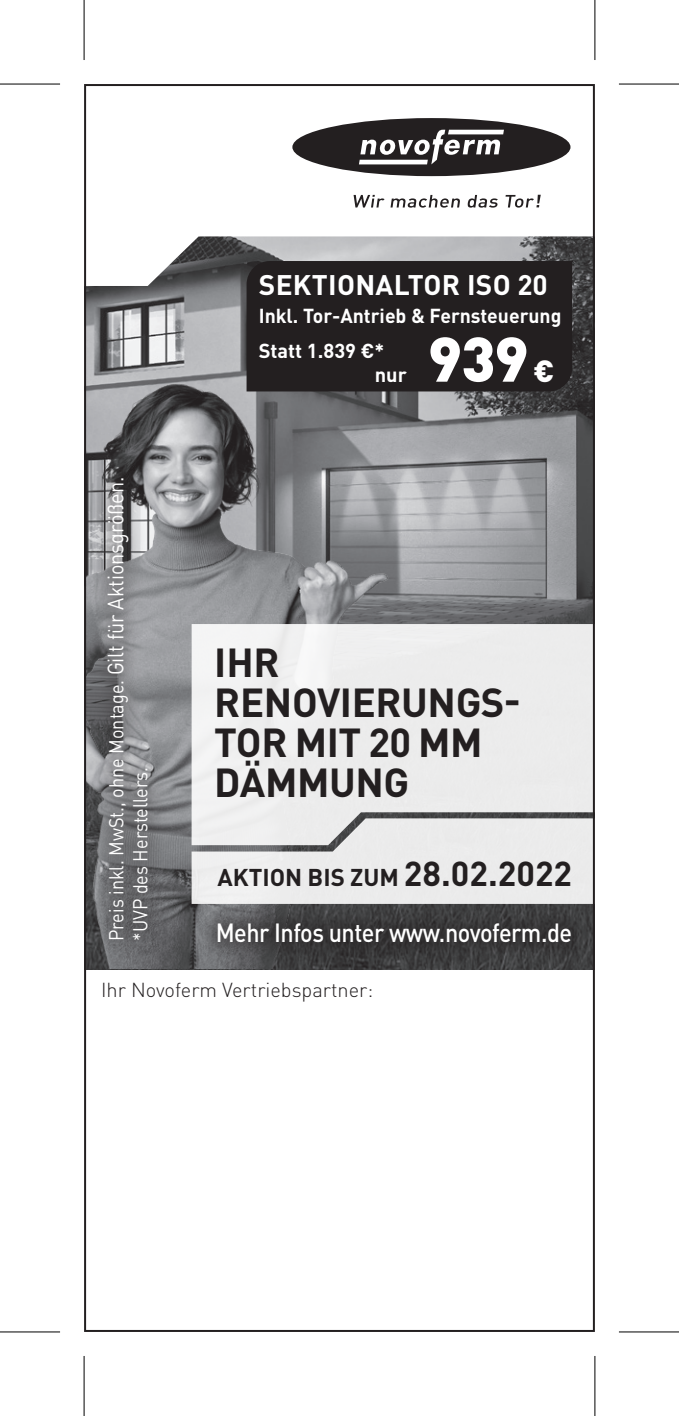
<style>
.page{position:relative;width:679px;height:1416px;background:#fff}
.page>*{position:absolute;margin:0;border:0;box-sizing:border-box;transform-origin:0 0}
.t1{font:900 62px "DIN Pro";color:#fff}
.t2{font:700 40px/40px "DIN Pro";letter-spacing:-.01em;color:#231f20}
.t3{font:700 28px "DIN Pro";letter-spacing:.01em;color:#fff}
.t4{font:500 26px "DIN Pro";letter-spacing:-.02em;color:#fff;scale:.9 1}
.t5{font:700 24px "DIN Pro";color:#231f20}
.t6{font:20px/24px "DIN Pro";color:#fff;scale:.9 1}
.t7{font:700 20px/24px "DIN Pro";color:#fff}
.t8{font:300 20px "DIN Pro";color:#231f20}
.s1{font-size:22px}
.s2{font-size:30.4px}
.s3{font-size:34.4px}
</style>
<div class="page">
<img style="left:87px;top:286px;width:504px;height:683px">
<img style="left:87px;top:373px;width:308px;height:595px">
<svg style="left:147px;top:118px;width:444px;height:168px"></svg>
<div style="left:292px;top:118px;width:278px;height:58px;background:#231f20;border-radius:50%"></div>
<svg style="left:360px;top:130px;width:140px;height:34px"></svg>
<hr style="left:447px;top:130px;width:56px;height:4px;background:#fff">
<svg style="left:353px;top:195px;width:187px;height:13px"></svg>
<svg style="left:191px;top:624px;width:400px;height:194px;fill:#ececec"></svg>
<div style="left:191px;top:818px;width:400px;height:85px;background:#ebebec"></div>
<div style="left:87px;top:459px;width:81px;height:500px;background:#231f20;opacity:.4"></div>
<div style="left:196px;top:903px;width:395px;height:60px;background:#231f20;opacity:.5"></div>
<div style="left:246px;top:261px;width:326px;height:130px;background:#231f20"></div>
<svg style="left:0;top:1332px;width:60px;height:1px"></svg>
<svg style="left:619px;top:1332px;width:59px;height:1px"></svg>
<svg style="left:595px;top:0;width:1px;height:60px"></svg>
<svg style="left:595px;top:1356px;width:1px;height:59px"></svg>
<hr style="left:0;top:83px;width:60px;height:2px;background:#000">
<hr style="left:618px;top:83px;width:60px;height:2px;background:#000">
<hr style="left:0;top:1331px;width:60px;height:1px;background:#000">
<hr style="left:618px;top:1331px;width:60px;height:1px;background:#000">
<hr style="left:83px;top:0;width:2px;height:60px;background:#000">
<hr style="left:83px;top:1355px;width:2px;height:60px;background:#000">
<hr style="left:594px;top:0;width:1px;height:60px;background:#000">
<hr style="left:594px;top:1355px;width:1px;height:60px;background:#000">
<h3 class="t3" style="left:259px;top:265px;width:290px">SEKTIONALTOR ISO 20</h3>
<p class="t7" style="left:258px;top:303px;width:304px">Inkl. Tor-Antrieb &amp; Fernsteuerung</p>
<p class="t6" style="left:103px;top:940px;width:517px;rotate:-90deg">Preis inkl. MwSt., ohne Montage. <span class="s1">Gilt für Aktionsgrößen. </span>*UVP des Herstellers.</p>
<p class="t7" style="left:374px;top:337px;width:34px;text-indent:-116px">Statt 1.839 €* nur</p>
<h1 class="t1" style="left:427px;top:317px;width:128px">939 <span class="s2">€</span></h1>
<h2 class="t2" style="left:214px;top:640px;width:308px">IHR<br>RENOVIERUNGS-<br>TOR MIT 20 MM<br>DÄMMUNG</h2>
<p class="t5" style="left:217px;top:860px;width:356px">AKTION BIS ZUM <span class="s3">28.02.2022</span></p>
<h3 class="t4" style="left:215px;top:915px;width:397px">Mehr Infos unter www.novoferm.de</h3>
<p class="t8" style="left:101px;top:975px;width:273px">Ihr Novoferm Vertriebspartner:</p>
</div>
